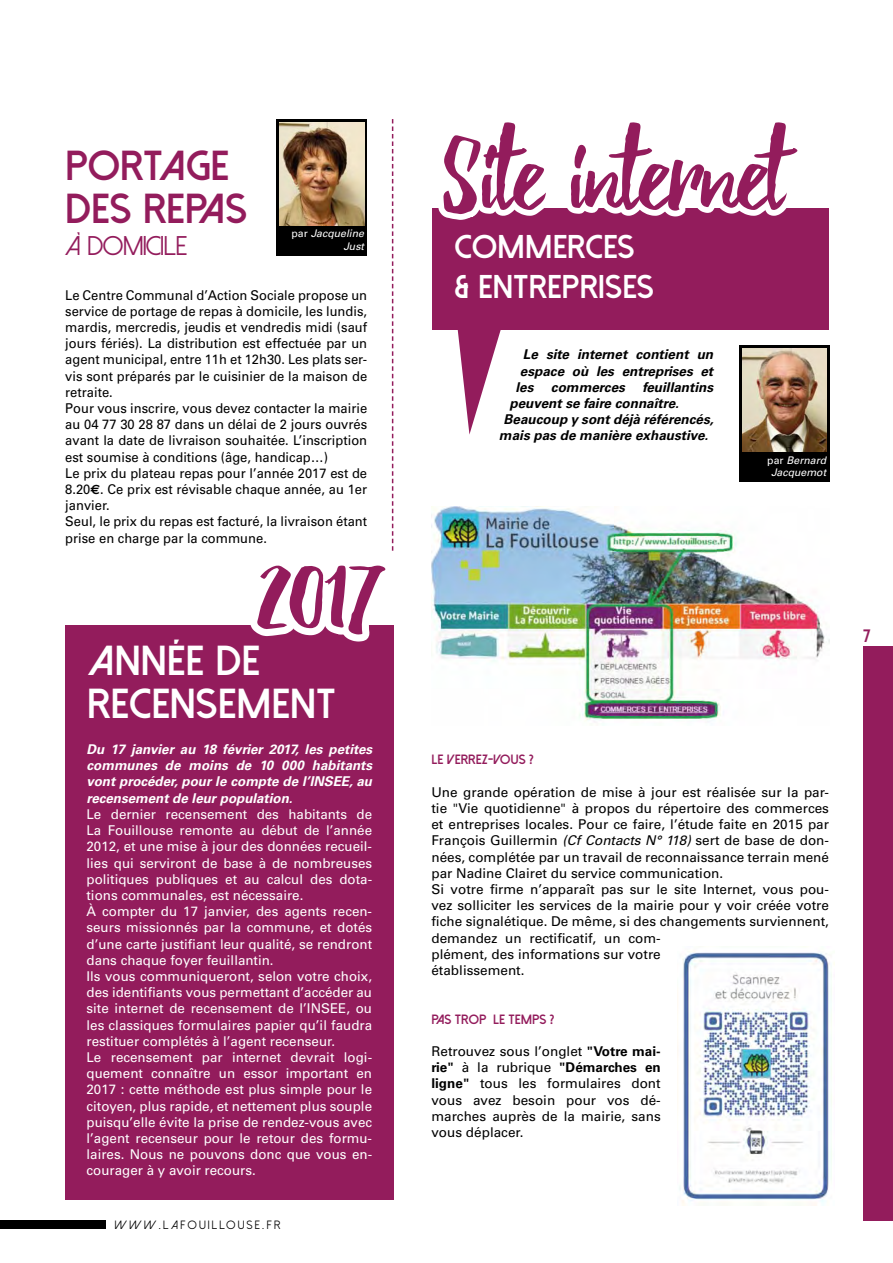
<style>
.page{position:relative;width:893px;height:1263px;background:#fff}
.page>*{position:absolute;margin:0;border:0;box-sizing:border-box;transform-origin:0 0}
.t1{font:134.7px "Beacon";color:#931c5c}
.t2{font:111px "Beacon";color:#931c5c}
.t3{font:800 42px/43.5px "Dolce Vita";color:#fff}
.t4{font:800 42px/43.5px "Dolce Vita";color:#931c5c}
.t5{font:800 33px/39.6px "Dolce Vita";color:#fff}
.t6{font:27px "Dolce Vita";color:#931c5c}
.t7{font:800 18px "Dolce Vita";color:#931c5c}
.t8{font:13.5px/16.2px "Univers";color:#fff}
.t9{font:13.5px/16.2px "Univers";color:#000}
.t10{font:13.5px/16.2px "Univers";color:#000;scale:.96 1}
.t11{font:italic 700 13.5px "Univers";color:#000}
.t12{font:italic 700 13.5px/16.2px "Univers";color:#fff;text-align:justify}
.t13{font:800 13.5px "Dolce Vita";color:#931c5c}
.t14{font:12px "Dolce Vita";letter-spacing:.2em;color:#000}
.t15{font:italic 10.5px/12.6px "Univers";color:#fff;text-align:center}
.s1{font-style:normal}
.s2{font-family:"Euro Sans";font-weight:700}
.s3{font-style:italic}
.s4{font-weight:700}
</style>
<div class="page">
<div style="left:863px;top:646px;width:30px;height:574px;background:#931c5c"></div>
<div style="left:0;top:1220px;width:106px;height:9px;background:#000"></div>
<div style="left:65px;top:625px;width:328px;height:574px;background:#931c5c"></div>
<div style="left:432px;top:208px;width:397px;height:121px;background:#931c5c"></div>
<svg style="left:432px;top:208px;width:382px;height:227px"></svg>
<svg style="left:250px;top:119px;width:144px;height:533px"></svg>
<img style="left:679px;top:951px;width:156px;height:255px">
<div style="left:739px;top:346px;width:90px;height:136px;background:#000"></div>
<img style="left:742px;top:349px;width:84px;height:103px">
<img style="left:431px;top:506px;width:398px;height:219px">
<div style="left:277px;top:119px;width:90px;height:136px;background:#000"></div>
<img style="left:280px;top:122px;width:84px;height:103px">
<h3 class="t4" style="left:65px;top:144px;width:183px">PORTAGE<br>DES REPAS</h3>
<h3 class="t6" style="left:65px;top:233px;width:123px">À DOMICILE</h3>
<p class="t15" style="left:291px;top:227px;width:74px;text-align:right"><span class="s1">par</span> Jacqueline<br>Just</p>
<p class="t10" style="left:65px;top:287px;width:316px">Le Centre Communal d’Action Sociale propose un service de portage de repas à domicile, les lundis, mardis, mercredis, jeudis et vendredis midi (sauf jours fériés). La distribution est effectuée par un agent municipal, entre 11h et 12h30. Les plats ser&shy;vis sont préparés par le cuisinier de la maison de retraite.<br>Pour vous inscrire, vous devez contacter la mairie au 04 77 30 28 87 dans un délai de 2 jours ouvrés avant la date de livraison souhaitée. L’inscription est soumise à conditions (âge, handicap…)<br>Le prix du plateau repas pour l’année 2017 est de 8.20<span class="s2">€</span>. Ce prix est révisable chaque année, au 1er janvier.<br>Seul, le prix du repas est facturé, la livraison étant prise en charge par la commune.</p>
<h1 class="t1" style="left:257px;top:498px;width:124px">2017</h1>
<h3 class="t3" style="left:87px;top:639px;width:250px">ANNÉE DE<br>RECENSEMENT</h3>
<p class="t12" style="left:87px;top:741px;width:287px">Du 17 janvier au 18 février 2017, les petites communes de moins de 10 000 habitants vont procéder, pour le compte de l’INSEE, au recensement de leur population.</p>
<p class="t8" style="left:87px;top:806px;width:287px">Le dernier recensement des habitants de La Fouillouse remonte au début de l’année 2012, et une mise à jour des données recueil&shy;lies qui serviront de base à de nombreuses politiques publiques et au calcul des dota&shy;tions communales, est nécessaire.<br>À compter du 17 janvier, des agents recen&shy;seurs missionnés par la commune, et dotés d’une carte justifiant leur qualité, se rendront dans chaque foyer feuillantin.<br>Ils vous communiqueront, selon votre choix, des identifiants vous permettant d’accéder au site internet de recensement de l’INSEE, ou les classiques formulaires papier qu’il faudra restituer complétés à l’agent recenseur.<br>Le recensement par internet devrait logi&shy;quement connaître un essor important en 2017 : cette méthode est plus simple pour le citoyen, plus rapide, et nettement plus souple puisqu’elle évite la prise de rendez-vous avec l’agent recenseur pour le retour des formu&shy;laires. Nous ne pouvons donc que vous en&shy;courager à y avoir recours.</p>
<p class="t14" style="left:115px;top:1219px;width:167px">WWW.LAFOUILLOUSE.FR</p>
<h2 class="t2" style="left:443px;top:107px;width:342px">Site internet</h2>
<h3 class="t5" style="left:455px;top:227px;width:201px">COMMERCES &amp; ENTREPRISES</h3>
<p class="t11" style="left:523px;top:347px;width:192px">Le site internet contient un</p>
<p class="t11" style="left:520px;top:363px;width:195px">espace où les entreprises et</p>
<p class="t11" style="left:515px;top:379px;width:20px">les</p>
<p class="t11" style="left:551px;top:379px;width:75px">commerces</p>
<p class="t11" style="left:642px;top:379px;width:72px">feuillantins</p>
<p class="t11" style="left:509px;top:395px;width:171px">peuvent se faire connaître.</p>
<p class="t11" style="left:503px;top:411px;width:212px">Beaucoup y sont déjà référencés,</p>
<p class="t11" style="left:499px;top:428px;width:211px">mais pas de manière exhaustive.</p>
<p class="t15" style="left:767px;top:454px;width:60px"><span class="s1">par</span> Bernard<br>Jacquemot</p>
<h3 class="t7" style="left:863px;top:627px;width:9px">7</h3>
<p class="t13" style="left:431px;top:753px;width:104px">LE VERREZ-VOUS ?</p>
<p class="t9" style="left:431px;top:784px;width:399px">Une grande opération de mise à jour est réalisée sur la par&shy;tie "Vie quotidienne" à propos du répertoire des commerces et entreprises locales. Pour ce faire, l’étude faite en 2015 par François Guillermin <span class="s3">(Cf Contacts N° 118)</span> sert de base de don&shy;nées, complétée par un travail de reconnaissance terrain mené par Nadine Clairet du service communication.<br>Si votre firme n’apparaît pas sur le site Internet, vous pou&shy;vez solliciter les services de la mairie pour y voir créée votre fiche signalétique. De même, si des changements surviennent, demandez un rectificatif, un com-<br>plément, des informations sur votre<br>établissement.</p>
<p class="t13" style="left:431px;top:1012px;width:124px">PAS TROP LE TEMPS ?</p>
<p class="t9" style="left:431px;top:1043px;width:231px;text-align:justify">Retrouvez sous l’onglet <span class="s4">"Votre mai&shy;rie"</span> à la rubrique <span class="s4">"Démarches en ligne"</span> tous les formulaires dont vous avez besoin pour vos dé&shy;marches auprès de la mairie, sans vous déplacer.</p>
</div>
